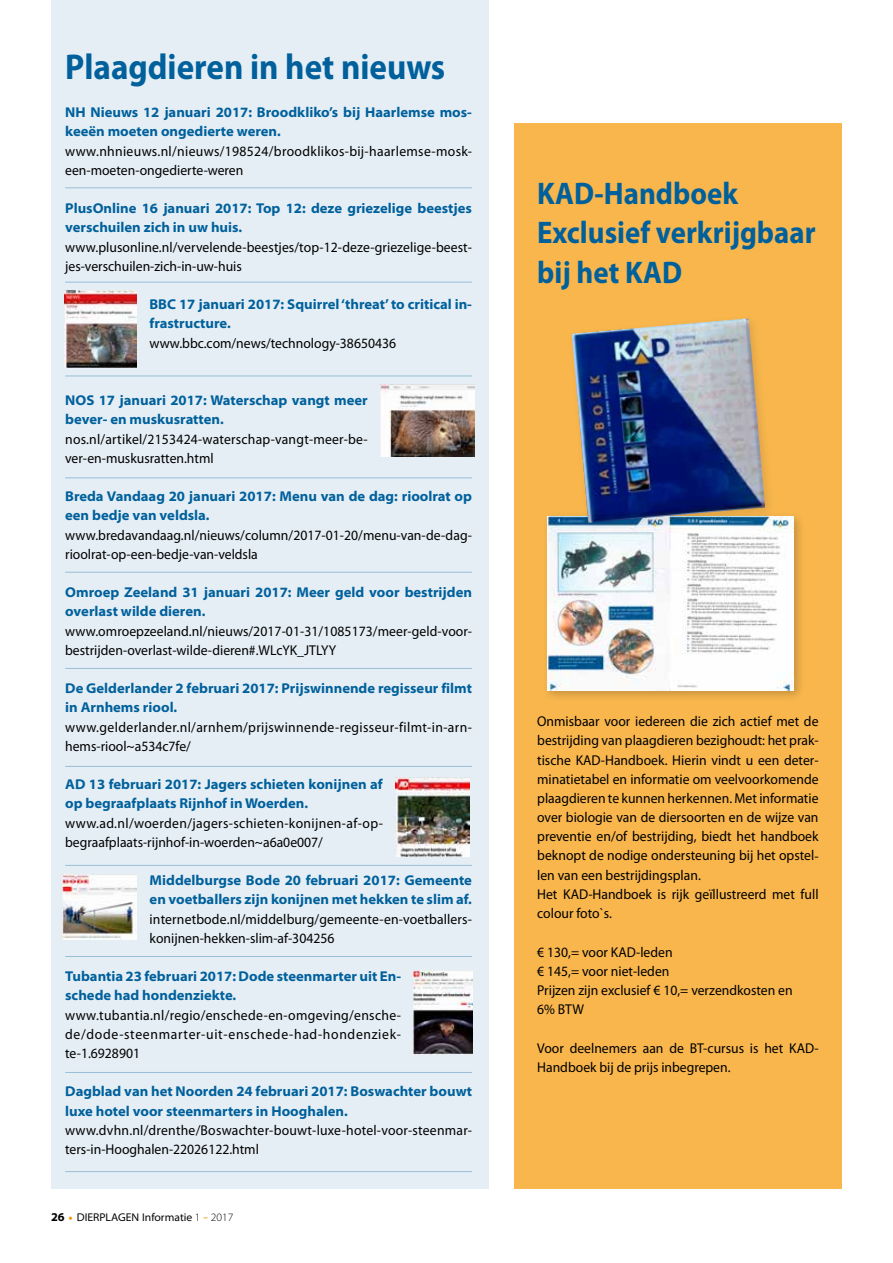
<style>
.page{position:relative;width:893px;height:1263px;background:#fff}
.page>*{position:absolute;margin:0;border:0;box-sizing:border-box;transform-origin:0 0}
.t1{font:700 36px "Myriad Pro";color:#00609c;scale:.92 1}
.t2{font:700 31.35px/39.2px "Myriad Pro";color:#00609c;scale:.92 1}
.t3{font:14.25px/19.2px "Myriad Pro";color:#000;scale:.96 1}
.t4{font:700 semi-expanded 14.25px/19.2px "Myriad Pro";color:#00609c;scale:.96 1}
.t5{font:14.25px/19.2px "Myriad Pro";letter-spacing:.025em;color:#000;scale:.96 1}
.t6{font:semi-expanded 11.25px "Myriad Pro";color:#000;scale:.95 1}
.s1{font-weight:700;font-size:12px}
.s2{font-weight:300;font-size:18px;color:#f59700}
.s3{font-weight:300}
</style>
<div class="page">
<div style="left:514px;top:123px;width:328px;height:1066px;background:#f8b64d"></div>
<div style="left:542px;top:511px;width:263px;height:190px;background:#000;opacity:.2"></div>
<img style="left:547px;top:516px;width:247px;height:175px">
<div style="left:51px;top:0;width:438px;height:1189px;background:#e4eef4"></div>
<hr style="left:65px;top:187px;width:407px;height:1px;background:#99bfd7">
<hr style="left:65px;top:282px;width:407px;height:1px;background:#99bfd7">
<hr style="left:65px;top:376px;width:407px;height:1px;background:#99bfd7">
<hr style="left:65px;top:477px;width:407px;height:1px;background:#99bfd7">
<hr style="left:65px;top:572px;width:407px;height:1px;background:#99bfd7">
<hr style="left:65px;top:668px;width:407px;height:1px;background:#99bfd7">
<hr style="left:65px;top:766px;width:407px;height:1px;background:#99bfd7">
<hr style="left:65px;top:865px;width:407px;height:1px;background:#99bfd7">
<hr style="left:65px;top:956px;width:407px;height:1px;background:#99bfd7">
<hr style="left:65px;top:1072px;width:407px;height:1px;background:#99bfd7">
<hr style="left:65px;top:1171px;width:407px;height:1px;background:#99bfd7">
<img style="left:381px;top:385px;width:93px;height:71px">
<div style="left:567px;top:314px;width:209px;height:219px;background:#000;opacity:.1"></div>
<img style="left:572px;top:318px;width:193px;height:205px">
<img style="left:414px;top:970px;width:58px;height:85px">
<img style="left:62px;top:874px;width:75px;height:65px">
<img style="left:395px;top:777px;width:74px;height:79px">
<img style="left:65px;top:290px;width:71px;height:78px">
<h1 class="t1" style="left:65px;top:43px;width:415px">Plaagdieren in het nieuws</h1>
<p class="t4" style="left:65px;top:103px;width:425px">NH Nieuws 12 januari 2017: Broodkliko’s bij Haarlemse mos&shy;keeën moeten ongedierte weren.</p>
<p class="t5" style="left:65px;top:141px;width:425px">www.nhnieuws.nl/nieuws/198524/broodklikos-bij-haarlemse-mosk&shy;een-moeten-ongedierte-weren</p>
<p class="t4" style="left:65px;top:199px;width:425px">PlusOnline 16 januari 2017: Top 12: deze griezelige beestjes verschuilen zich in uw huis.</p>
<p class="t3" style="left:65px;top:237px;width:425px">www.plusonline.nl/vervelende-beestjes/top-12-deze-griezelige-beest&shy;jes-verschuilen-zich-in-uw-huis</p>
<p class="t4" style="left:149px;top:295px;width:337px">BBC 17 januari 2017: Squirrel ‘threat’ to critical in&shy;frastructure.</p>
<p class="t3" style="left:149px;top:333px;width:258px">www.bbc.com/news/technology-38650436</p>
<p class="t4" style="left:65px;top:391px;width:317px">NOS 17 januari 2017: Waterschap vangt meer bever- en muskusratten.</p>
<p class="t3" style="left:65px;top:429px;width:317px">nos.nl/artikel/2153424-waterschap-vangt-meer-be&shy;ver-en-muskusratten.html</p>
<p class="t4" style="left:65px;top:487px;width:425px">Breda Vandaag 20 januari 2017: Menu van de dag: rioolrat op een bedje van veldsla.</p>
<p class="t3" style="left:65px;top:525px;width:425px">www.bredavandaag.nl/nieuws/column/2017-01-20/menu-van-de-dag&shy;rioolrat-op-een-bedje-van-veldsla</p>
<p class="t4" style="left:65px;top:583px;width:425px">Omroep Zeeland 31 januari 2017: Meer geld voor bestrijden overlast wilde dieren.</p>
<p class="t3" style="left:65px;top:621px;width:425px">www.omroepzeeland.nl/nieuws/2017-01-31/1085173/meer-geld-voor&shy;bestrijden-overlast-wilde-dieren#.WLcYK_JTLYY</p>
<p class="t4" style="left:65px;top:679px;width:425px">De Gelderlander 2 februari 2017: Prijswinnende regisseur filmt in Arnhems riool.</p>
<p class="t5" style="left:65px;top:717px;width:425px">www.gelderlander.nl/arnhem/prijswinnende-regisseur-filmt-in-arn&shy;hems-riool~a534c7fe/</p>
<p class="t4" style="left:65px;top:775px;width:332px">AD 13 februari 2017: Jagers schieten konijnen af op begraafplaats Rijnhof in Woerden.</p>
<p class="t3" style="left:65px;top:813px;width:332px">www.ad.nl/woerden/jagers-schieten-konijnen-af-op&shy;begraafplaats-rijnhof-in-woerden~a6a0e007/</p>
<p class="t4" style="left:150px;top:871px;width:337px">Middelburgse Bode 20 februari 2017: Gemeente en voetballers zijn konijnen met hekken te slim af.</p>
<p class="t3" style="left:150px;top:909px;width:337px">internetbode.nl/middelburg/gemeente-en-voetballers&shy;konijnen-hekken-slim-af-304256</p>
<p class="t4" style="left:65px;top:967px;width:351px">Tubantia 23 februari 2017: Dode steenmarter uit En&shy;schede had hondenziekte.</p>
<p class="t3" style="left:65px;top:1005px;width:351px;text-align:justify">www.tubantia.nl/regio/enschede-en-omgeving/ensche&shy;de/dode-steenmarter-uit-enschede-had-hondenziek&shy;te-1.6928901</p>
<p class="t4" style="left:65px;top:1082px;width:425px">Dagblad van het Noorden 24 februari 2017: Boswachter bouwt luxe hotel voor steenmarters in Hooghalen.</p>
<p class="t3" style="left:65px;top:1120px;width:425px">www.dvhn.nl/drenthe/Boswachter-bouwt-luxe-hotel-voor-steenmar&shy;ters-in-Hooghalen-22026122.html</p>
<p class="t6" style="left:51px;top:1211px;width:194px"><span class="s1">26</span> <span class="s2">•</span> DIERPLAGEN Informatie <span class="s3">1</span> <span class="s2">-</span> <span class="s3">2017</span></p>
<h2 class="t2" style="left:537px;top:173px;width:304px">KAD-Handboek<br>Exclusief verkrijgbaar bij het KAD</h2>
<p class="t3" style="left:537px;top:711px;width:295px">Onmisbaar voor iedereen die zich actief met de bestrijding van plaagdieren bezighoudt: het prak&shy;tische KAD-Handboek. Hierin vindt u een deter&shy;minatietabel en informatie om veelvoorkomende plaagdieren te kunnen herkennen. Met informatie over biologie van de diersoorten en de wijze van preventie en/of bestrijding, biedt het handboek beknopt de nodige ondersteuning bij het opstel&shy;len van een bestrijdingsplan.<br>Het KAD-Handboek is rijk geïllustreerd met full colour foto`s.</p>
<p class="t3" style="left:537px;top:942px;width:268px">€ 130,= voor KAD-leden<br>€ 145,= voor niet-leden<br>Prijzen zijn exclusief € 10,= verzendkosten en<br>6% BTW</p>
<p class="t3" style="left:537px;top:1038px;width:295px">Voor deelnemers aan de BT-cursus is het KAD-<br>Handboek bij de prijs inbegrepen.</p>
</div>
